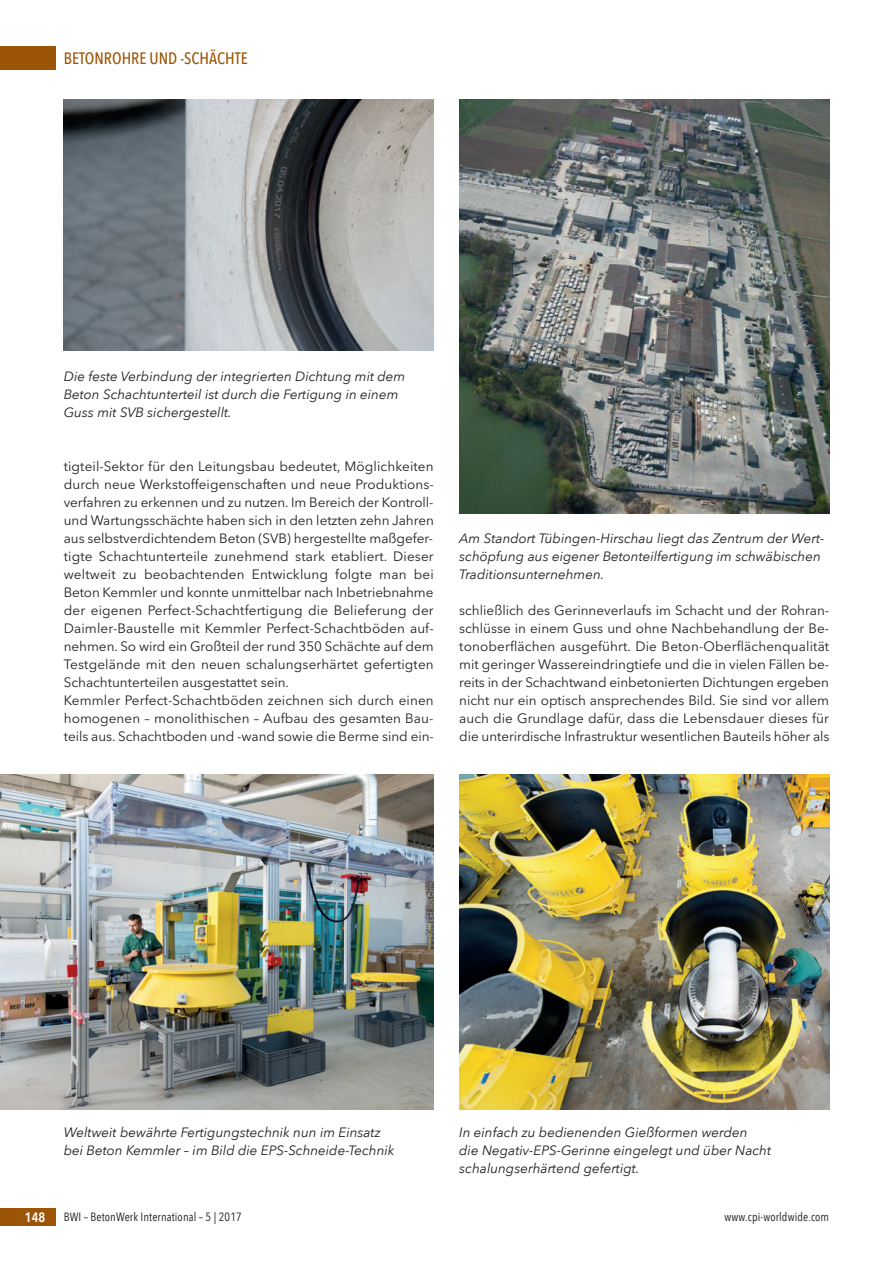
<style>
.page{position:relative;width:893px;height:1263px;background:#fff}
.page>*{position:absolute;margin:0;border:0;box-sizing:border-box;transform-origin:0 0}
.t1{font:500 16.5px "Avenir Next Condensed";color:#9c5506}
.t2{font:13.5px/18px "Avenir Next";letter-spacing:.005em;color:#231f20}
.t3{font:italic 13.5px/18px "Avenir Next";color:#231f20}
.t4{font:600 13.5px "Avenir Next Condensed";color:#fff}
.t5{font:12px "Avenir Next Condensed";letter-spacing:.01em;color:#231f20}
</style>
<div class="page">
<div style="left:0;top:47px;width:55px;height:23px;background:#9c5506"></div>
<div style="left:0;top:1208px;width:55px;height:18px;background:#9c5506"></div>
<img style="left:64px;top:100px;width:370px;height:251px">
<img style="left:0;top:774px;width:434px;height:335px">
<img style="left:459px;top:774px;width:370px;height:335px">
<img style="left:459px;top:100px;width:370px;height:413px">
<p class="t1" style="left:64px;top:48px;width:186px">BETONROHRE UND -SCHÄCHTE</p>
<p class="t3" style="left:64px;top:366px;width:343px">Die feste Verbindung der integrierten Dichtung mit dem<br>Beton Schachtunterteil ist durch die Fertigung in einem<br>Guss mit SVB sichergestellt.</p>
<p class="t2" style="left:64px;top:458px;width:372px">tigteil-Sektor für den Leitungsbau bedeutet, Möglichkeiten durch neue Werkstoffeigenschaften und neue Produktions&shy;verfahren zu erkennen und zu nutzen. Im Bereich der Kontroll&shy;und Wartungsschächte haben sich in den letzten zehn Jahren aus selbstverdichtendem Beton (SVB) hergestellte maßgefer&shy;tigte Schachtunterteile zunehmend stark etabliert. Dieser weltweit zu beobachtenden Entwicklung folgte man bei Beton Kemmler und konnte unmittelbar nach Inbetriebnahme der eigenen Perfect-Schachtfertigung die Belieferung der Daimler-Baustelle mit Kemmler Perfect-Schachtböden auf&shy;nehmen. So wird ein Großteil der rund 350 Schächte auf dem Testgelände mit den neuen schalungserhärtet gefertigten Schachtunterteilen ausgestattet sein.<br>Kemmler Perfect-Schachtböden zeichnen sich durch einen homogenen – monolithischen – Aufbau des gesamten Bau&shy;teils aus. Schachtboden und -wand sowie die Berme sind ein-</p>
<p class="t3" style="left:459px;top:528px;width:367px">Am Standort Tübingen-Hirschau liegt das Zentrum der Wert&shy;schöpfung aus eigener Betonteilfertigung im schwäbischen<br>Traditionsunternehmen.</p>
<p class="t2" style="left:459px;top:602px;width:372px;text-align:justify">schließlich des Gerinneverlaufs im Schacht und der Rohran&shy;schlüsse in einem Guss und ohne Nachbehandlung der Be&shy;tonoberflächen ausgeführt. Die Beton-Oberflächenqualität mit geringer Wassereindringtiefe und die in vielen Fällen be&shy;reits in der Schachtwand einbetonierten Dichtungen ergeben nicht nur ein optisch ansprechendes Bild. Sie sind vor allem auch die Grundlage dafür, dass die Lebensdauer dieses für die unterirdische Infrastruktur wesentlichen Bauteils höher als</p>
<p class="t3" style="left:64px;top:1122px;width:332px">Weltweit bewährte Fertigungstechnik nun im Einsatz bei Beton Kemmler – im Bild die EPS-Schneide-Technik</p>
<p class="t3" style="left:459px;top:1122px;width:313px">In einfach zu bedienenden Gießformen werden<br>die Negativ-EPS-Gerinne eingelegt und über Nacht schalungserhärtend gefertigt.</p>
<p class="t4" style="left:25px;top:1205px;width:22px">148</p>
<p class="t5" style="left:64px;top:1206px;width:179px">BWI – BetonWerk International – 5 | 2017</p>
<p class="t5" style="left:725px;top:1206px;width:106px">www.cpi-worldwide.com</p>
</div>
